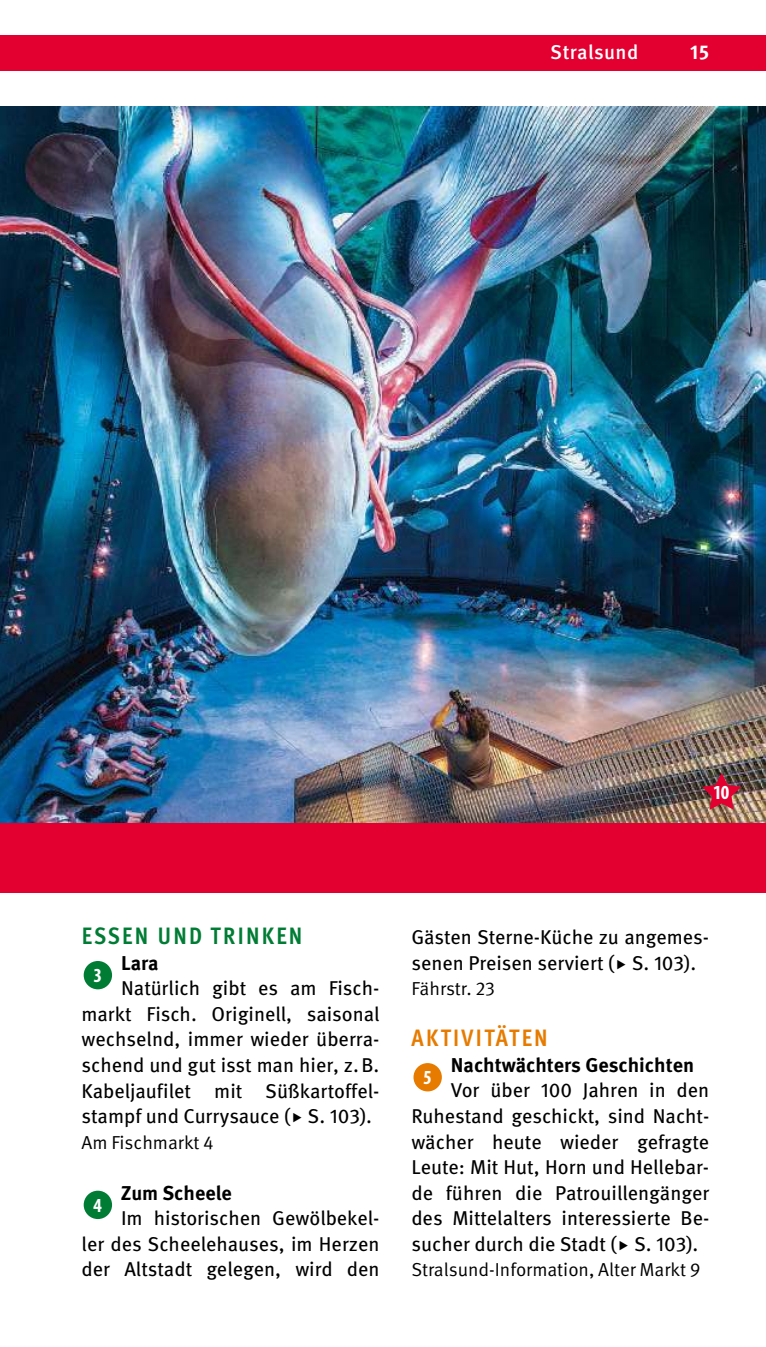
<style>
.page{position:relative;width:766px;height:1347px;background:#fff}
.page>*{position:absolute;margin:0;border:0;box-sizing:border-box;transform-origin:0 0}
.t1{font:700 condensed 23.75px "Meta Pro";letter-spacing:.095em;color:#007c35}
.t2{font:700 condensed 23.75px "Meta Pro";letter-spacing:.1em;color:#e67b00}
.t3{font:20px/25.5px "Meta Pro";color:#000;text-align:justify}
.t4{font:700 20px "Meta Pro";color:#000}
.t5{font:500 20px "Meta Pro";letter-spacing:.025em;color:#fff}
.t6{font:700 condensed 20px "Myriad Pro";color:#fff}
.t7{font:700 20px "Meta Pro";color:#fff}
.t8{font:18.75px "Meta Pro Norm";color:#000}
</style>
<div class="page">
<div style="left:0;top:821px;width:765px;height:71px;background:#e30030"></div>
<img style="left:0;top:106px;width:765px;height:716px">
<div style="left:0;top:35px;width:765px;height:36px;background:#e30030"></div>
<div style="left:84px;top:961px;width:28px;height:28px;background:#007c35;border-radius:50%"></div>
<div style="left:84px;top:1190px;width:28px;height:29px;background:#007c35;border-radius:50%"></div>
<div style="left:413px;top:1063px;width:28px;height:28px;background:#e67b00;border-radius:50%"></div>
<svg style="left:702px;top:772px;width:39px;height:37px"></svg>
<p class="t5" style="left:550px;top:45px;width:90px">Stralsund</p>
<p class="t7" style="left:690px;top:45px;width:21px">15</p>
<p class="t5" style="left:545px;top:45px;width:94px">Xxxxxxxxx</p>
<p class="t6" style="left:713px;top:780px;width:17px">10</p>
<p class="t1" style="left:82px;top:923px;width:222px">ESSEN UND TRINKEN</p>
<p class="t6" style="left:94px;top:963px;width:9px">3</p>
<p class="t4" style="left:121px;top:955px;width:39px">Lara</p>
<p class="t3" style="left:81px;top:976px;width:299px;text-indent:40px">Natürlich gibt es am Fisch&shy;markt Fisch. Originell, saisonal wechselnd, immer wieder überra&shy;schend und gut isst man hier, z. B.<br>Kabeljaufilet mit Süßkartoffel&shy;stampf und Currysauce ( S. 103).</p>
<p class="t8" style="left:81px;top:1134px;width:134px">Am Fischmarkt 4</p>
<p class="t4" style="left:121px;top:1184px;width:112px">Zum Scheele</p>
<p class="t3" style="left:81px;top:1205px;width:299px;text-indent:40px">Im historischen Gewölbekel&shy;ler des Scheelehauses, im Herzen der Altstadt gelegen, wird den</p>
<p class="t6" style="left:94px;top:1192px;width:10px">4</p>
<p class="t3" style="left:411px;top:925px;width:299px">Gästen Sterne-Küche zu angemes&shy;senen Preisen serviert ( S. 103).</p>
<p class="t8" style="left:411px;top:981px;width:85px">Fährstr. 23</p>
<p class="t2" style="left:411px;top:1025px;width:138px">AKTIVITÄTEN</p>
<p class="t6" style="left:424px;top:1065px;width:9px">5</p>
<p class="t4" style="left:451px;top:1057px;width:244px">Nachtwächters Geschichten</p>
<p class="t3" style="left:411px;top:1078px;width:299px;text-indent:40px">Vor über 100 Jahren in den Ruhestand geschickt, sind Nacht&shy;wächer heute wieder gefragte Leute: Mit Hut, Horn und Hellebar&shy;de führen die Patrouillengänger des Mittelalters interessierte Be&shy;sucher durch die Stadt ( S. 103).</p>
<p class="t8" style="left:411px;top:1261px;width:290px">Stralsund-Information, Alter Markt 9</p>
</div>
